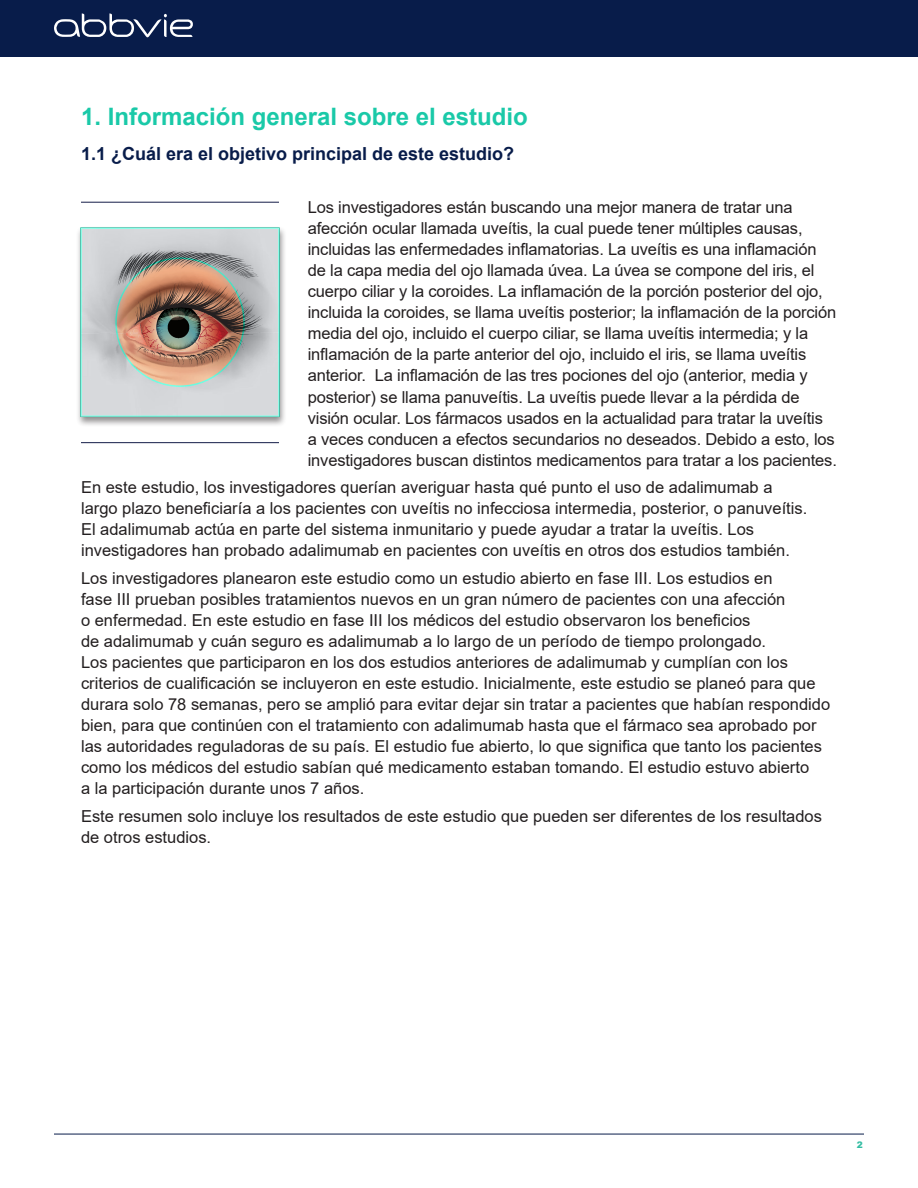
<style>
.page{position:relative;width:918px;height:1188px;background:#fff}
.page>*{position:absolute;margin:0;border:0;box-sizing:border-box;transform-origin:0 0}
.t1{font:700 24px "Arial";color:#1ac9a8}
.t2{font:700 18px "Arial";color:#081c4a}
.t3{font:16.5px/21px "Arial";color:#231f20}
.t4{font:900 9px "Arial";color:#33bda3}
</style>
<div class="page">
<div style="left:0;top:0;width:918px;height:56px;background:#081c4a"></div>
<svg style="left:54px;top:13px;width:139px;height:24px"></svg>
<hr style="left:54px;top:1134px;width:810px;height:1px;background:#081c4a">
<hr style="left:81px;top:202px;width:198px;height:1px;background:#141c48">
<hr style="left:81px;top:442px;width:198px;height:1px;background:#141c48">
<div style="left:76px;top:225px;width:211px;height:202px;background:#231f20;opacity:.5"></div>
<img style="left:80px;top:227px;width:200px;height:191px">
<h1 class="t1" style="left:81px;top:100px;width:448px">1. Información general sobre el estudio</h1>
<p class="t2" style="left:81px;top:141px;width:435px">1.1 ¿Cuál era el objetivo principal de este estudio?</p>
<p class="t3" style="left:308px;top:197px;width:531px">Los investigadores están buscando una mejor manera de tratar una afección ocular llamada uveítis, la cual puede tener múltiples causas, incluidas las enfermedades inflamatorias. La uveítis es una inflamación de la capa media del ojo llamada úvea. La úvea se compone del iris, el cuerpo ciliar y la coroides. La inflamación de la porción posterior del ojo, incluida la coroides, se llama uveítis posterior; la inflamación de la porción media del ojo, incluido el cuerpo ciliar, se llama uveítis intermedia; y la inflamación de la parte anterior del ojo, incluido el iris, se llama uveítis anterior. La inflamación de las tres pociones del ojo (anterior, media y posterior) se llama panuveítis. La uveítis puede llevar a la pérdida de visión ocular. Los fármacos usados en la actualidad para tratar la uveítis<br>a veces conducen a efectos secundarios no deseados. Debido a esto, los investigadores buscan distintos medicamentos para tratar a los pacientes.</p>
<p class="t3" style="left:81px;top:477px;width:728px">En este estudio, los investigadores querían averiguar hasta qué punto el uso de adalimumab a largo plazo beneficiaría a los pacientes con uveítis no infecciosa intermedia, posterior, o panuveítis.<br>El adalimumab actúa en parte del sistema inmunitario y puede ayudar a tratar la uveítis. Los investigadores han probado adalimumab en pacientes con uveítis en otros dos estudios también.</p>
<p class="t3" style="left:81px;top:567px;width:751px">Los investigadores planearon este estudio como un estudio abierto en fase III. Los estudios en<br>fase III prueban posibles tratamientos nuevos en un gran número de pacientes con una afección<br>o enfermedad. En este estudio en fase III los médicos del estudio observaron los beneficios<br>de adalimumab y cuán seguro es adalimumab a lo largo de un período de tiempo prolongado.<br>Los pacientes que participaron en los dos estudios anteriores de adalimumab y cumplían con los criterios de cualificación se incluyeron en este estudio. Inicialmente, este estudio se planeó para que durara solo 78 semanas, pero se amplió para evitar dejar sin tratar a pacientes que habían respondido bien, para que continúen con el tratamiento con adalimumab hasta que el fármaco sea aprobado por las autoridades reguladoras de su país. El estudio fue abierto, lo que significa que tanto los pacientes como los médicos del estudio sabían qué medicamento estaban tomando. El estudio estuvo abierto<br>a la participación durante unos 7 años.</p>
<p class="t3" style="left:81px;top:805px;width:743px">Este resumen solo incluye los resultados de este estudio que pueden ser diferentes de los resultados de otros estudios.</p>
<p class="t4" style="left:857px;top:1138px;width:8px">2</p>
</div>
